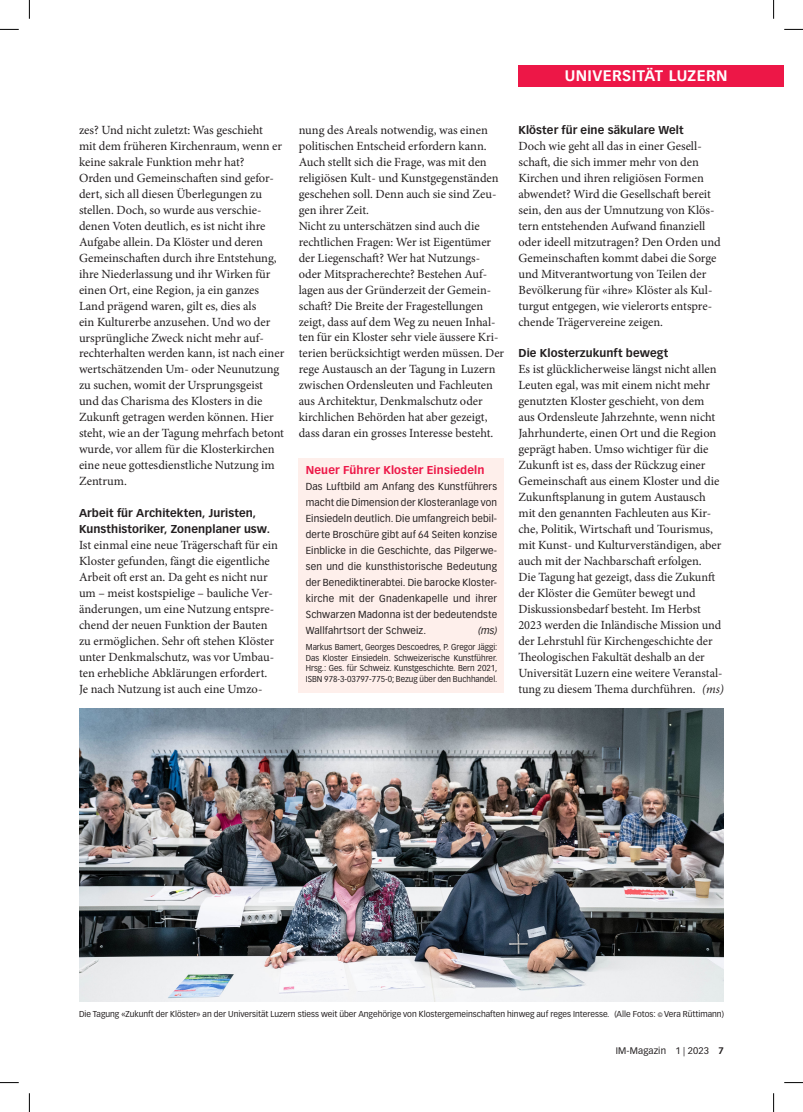
<style>
.page{position:relative;width:803px;height:1112px;background:#fff}
.page>*{position:absolute;margin:0;border:0;box-sizing:border-box;transform-origin:0 0}
.t1{font:700 15px "Vectora LT Pro";letter-spacing:.025em;color:#fff}
.t2{font:12.5px/16px "Minion Pro";color:#231f20}
.t3{font:700 11.25px/16px "Vectora LT Pro";letter-spacing:.005em;color:#231f20}
.t4{font:700 11.25px "Vectora LT Pro";letter-spacing:.01em;color:#ed1747}
.t5{font:10px/16px "Vectora LT Pro";letter-spacing:.015em;color:#231f20;text-align:justify}
.t6{font:italic 10px "Vectora LT Pro";color:#231f20}
.t7{font:9.38px "Vectora LT Pro";letter-spacing:.01em;color:#231f20}
.t8{font:8.5px/10.6px "Vectora LT Pro";color:#231f20;text-align:justify;scale:.94 1}
.t9{font:8.5px "Vectora LT Pro";color:#231f20}
.s1{font-style:italic}
.s2{font-size:6.25px}
.s3{font-weight:700}
</style>
<div class="page">
<div style="left:518px;top:65px;width:266px;height:21px;background:#ed1747"></div>
<img style="left:79px;top:708px;width:645px;height:292px">
<div style="left:299px;top:458px;width:205px;height:234px;background:#feefeb"></div>
<svg style="left:0;top:29px;width:19px;height:1px"></svg>
<svg style="left:784px;top:29px;width:19px;height:1px"></svg>
<svg style="left:0;top:1082px;width:19px;height:1px"></svg>
<svg style="left:784px;top:1082px;width:19px;height:1px"></svg>
<svg style="left:29px;top:0;width:1px;height:19px"></svg>
<svg style="left:29px;top:1093px;width:1px;height:18px"></svg>
<svg style="left:773px;top:0;width:1px;height:19px"></svg>
<svg style="left:773px;top:1093px;width:1px;height:18px"></svg>
<p class="t1" style="left:565px;top:66px;width:164px">UNIVERSITÄT LUZERN</p>
<p class="t2" style="left:79px;top:122px;width:207px">zes? Und nicht zuletzt: Was geschieht<br>mit dem früheren Kirchenraum, wenn er keine sakrale Funktion mehr hat?<br>Orden und Gemeinschaften sind gefor&shy;dert, sich all diesen Überlegungen zu stellen. Doch, so wurde aus verschie&shy;denen Voten deutlich, es ist nicht ihre Aufgabe allein. Da Klöster und deren Gemeinschaften durch ihre Entstehung, ihre Niederlassung und ihr Wirken für einen Ort, eine Region, ja ein ganzes Land prägend waren, gilt es, dies als<br>ein Kulturerbe anzusehen. Und wo der ursprüngliche Zweck nicht mehr auf&shy;rechterhalten werden kann, ist nach einer wertschätzenden Um- oder Neunutzung zu suchen, womit der Ursprungsgeist und das Charisma des Klosters in die Zukunft getragen werden können. Hier steht, wie an der Tagung mehrfach betont wurde, vor allem für die Klosterkirchen eine neue gottesdienstliche Nutzung im Zentrum.</p>
<p class="t3" style="left:79px;top:505px;width:193px">Arbeit für Architekten, Juristen,<br>Kunsthistoriker, Zonenplaner usw.</p>
<p class="t2" style="left:79px;top:537px;width:200px">Ist einmal eine neue Trägerschaft für ein Kloster gefunden, fängt die eigentliche Arbeit oft erst an. Da geht es nicht nur um – meist kostspielige – bauliche Ver&shy;änderungen, um eine Nutzung entspre&shy;chend der neuen Funktion der Bauten zu ermöglichen. Sehr oft stehen Klöster unter Denkmalschutz, was vor Umbau&shy;ten erhebliche Abklärungen erfordert.<br>Je nach Nutzung ist auch eine Umzo-</p>
<p class="t2" style="left:299px;top:122px;width:207px">nung des Areals notwendig, was einen politischen Entscheid erfordern kann.<br>Auch stellt sich die Frage, was mit den religiösen Kult- und Kunstgegenständen geschehen soll. Denn auch sie sind Zeu&shy;gen ihrer Zeit.<br>Nicht zu unterschätzen sind auch die rechtlichen Fragen: Wer ist Eigentümer der Liegenschaft? Wer hat Nutzungs&shy;oder Mitspracherechte? Bestehen Auf&shy;lagen aus der Gründerzeit der Gemein&shy;schaft? Die Breite der Fragestellungen zeigt, dass auf dem Weg zu neuen Inhal&shy;ten für ein Kloster sehr viele äussere Kri&shy;terien berücksichtigt werden müssen. Der rege Austausch an der Tagung in Luzern zwischen Ordensleuten und Fachleuten aus Architektur, Denkmalschutz oder kirchlichen Behörden hat aber gezeigt, dass daran ein grosses Interesse besteht.</p>
<p class="t3" style="left:518px;top:122px;width:167px">Klöster für eine säkulare Welt</p>
<p class="t2" style="left:518px;top:138px;width:204px">Doch wie geht all das in einer Gesell&shy;schaft, die sich immer mehr von den Kirchen und ihren religiösen Formen abwendet? Wird die Gesellschaft bereit sein, den aus der Umnutzung von Klös&shy;tern entstehenden Aufwand finanziell oder ideell mitzutragen? Den Orden und Gemeinschaften kommt dabei die Sorge und Mitverantwortung von Teilen der Bevölkerung für «ihre» Klöster als Kul&shy;turgut entgegen, wie vielerorts entspre&shy;chende Trägervereine zeigen.</p>
<p class="t3" style="left:518px;top:345px;width:151px">Die Klosterzukunft bewegt</p>
<p class="t2" style="left:518px;top:361px;width:207px">Es ist glücklicherweise längst nicht allen Leuten egal, was mit einem nicht mehr genutzten Kloster geschieht, von dem<br>aus Ordensleute Jahrzehnte, wenn nicht Jahrhunderte, einen Ort und die Region geprägt haben. Umso wichtiger für die Zukunft ist es, dass der Rückzug einer Gemeinschaft aus einem Kloster und die Zukunftsplanung in gutem Austausch mit den genannten Fachleuten aus Kir&shy;che, Politik, Wirtschaft und Tourismus, mit Kunst- und Kulturverständigen, aber auch mit der Nachbarschaft erfolgen.<br>Die Tagung hat gezeigt, dass die Zukunft der Klöster die Gemüter bewegt und Diskussionsbedarf besteht. Im Herbst 2023 werden die Inländische Mission und der Lehrstuhl für Kirchengeschichte der Theologischen Fakultät deshalb an der Universität Luzern eine weitere Veranstal&shy;tung zu diesem Thema durchführen. <span class="s1">(ms)</span></p>
<p class="t4" style="left:306px;top:463px;width:180px">Neuer Führer Kloster Einsiedeln</p>
<p class="t5" style="left:306px;top:478px;width:193px">Das Luftbild am Anfang des Kunstführers macht die Dimension der Klosteranlage von Einsiedeln deutlich. Die umfangreich bebil&shy;derte Broschüre gibt auf 64 Seiten konzise Einblicke in die Geschichte, das Pilgerwe&shy;sen und die kunsthistorische Bedeutung der Benediktinerabtei. Die barocke Kloster&shy;kirche mit der Gnadenkapelle und ihrer Schwarzen Madonna ist der bedeutendste Wallfahrtsort der Schweiz.</p>
<p class="t6" style="left:478px;top:624px;width:20px">(ms)</p>
<p class="t8" style="left:306px;top:641px;width:205px">Markus Bamert, Georges Descoedres, P. Gregor Jäggi:<br>Das Kloster Einsiedeln. Schweizerische Kunstführer.<br>Hrsg.: Ges. für Schweiz. Kunstgeschichte. Bern 2021, ISBN 978-3-03797-775-0; Bezug über den Buchhandel.</p>
<p class="t9" style="left:79px;top:1008px;width:646px">Die Tagung «Zukunft der Klöster» an der Universität Luzern stiess weit über Angehörige von Klostergemeinschaften hinweg auf reges Interesse. (Alle Fotos: <span class="s2">©</span> Vera Rüttimann)</p>
<p class="t7" style="left:616px;top:1044px;width:110px">IM-Magazin 1 | 2023 <span class="s3">7</span></p>
</div>
